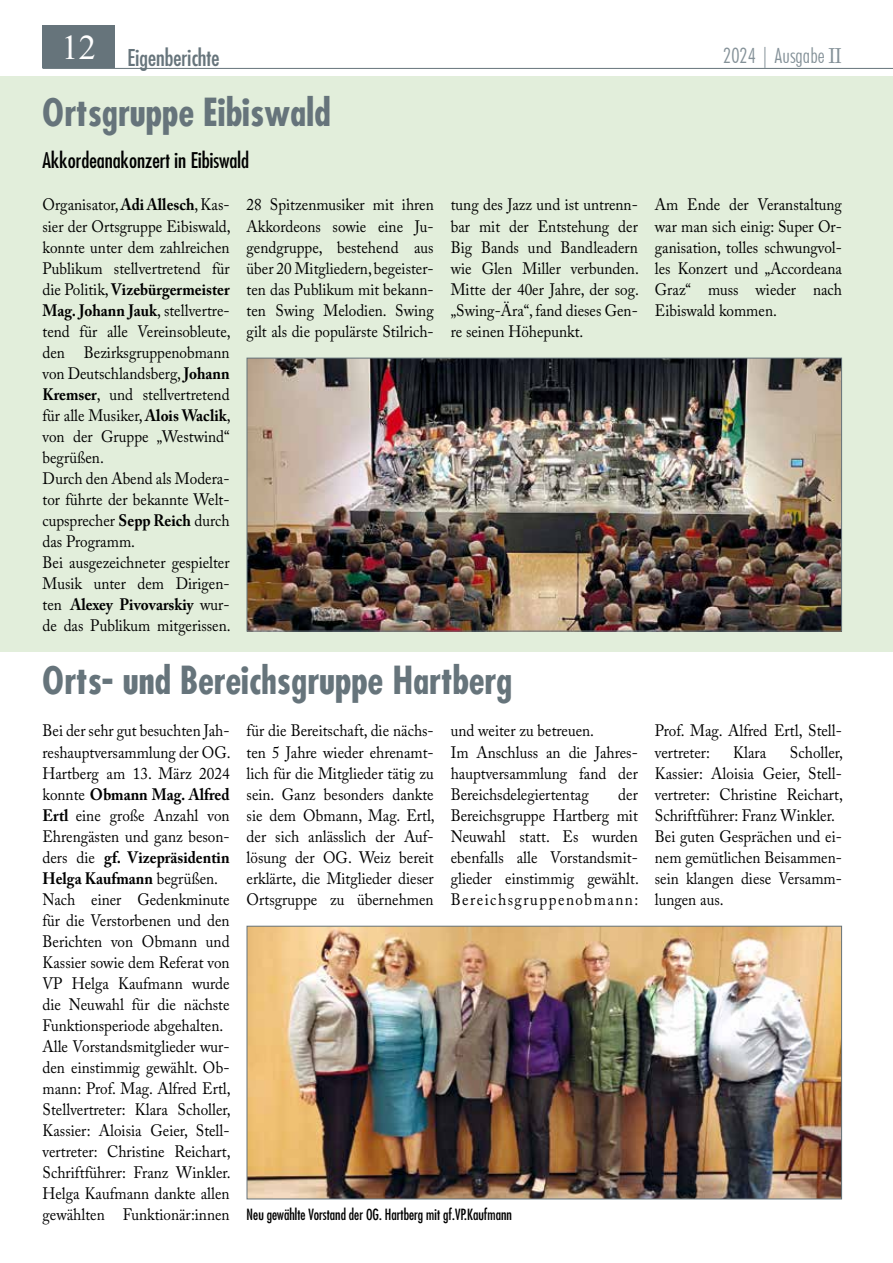
<style>
.page{position:relative;width:893px;height:1263px;background:#fff}
.page>*{position:absolute;margin:0;border:0;box-sizing:border-box;transform-origin:0 0}
.t1{font:700 condensed 37.5px "Futura";color:#66747b}
.t2{font:condensed 22.5px "Futura";color:#66747b}
.t3{font:condensed 21px "Futura";color:#000}
.t4{font:300 condensed 21px "Futura BT";color:#849198}
.t5{font:16.5px/21px "Adobe Caslon Pro";color:#000;scale:.92 1}
.t6{font:condensed 15px "Futura";color:#000;scale:.94 1}
.s1{font-family:"Adobe Caslon Pro";font-weight:400;font-stretch:normal}
.s2{font-weight:700}
</style>
<div class="page">
<hr style="left:43px;top:68px;width:850px;height:1px;background:#66747b">
<div style="left:43px;top:26px;width:72px;height:42px;background:#66747b"></div>
<div style="left:0;top:77px;width:893px;height:575px;background:#e2eedb"></div>
<img style="left:249px;top:360px;width:591px;height:269px">
<div style="left:247px;top:358px;width:595px;height:273px;border:1px solid #66747b"></div>
<img style="left:249px;top:928px;width:591px;height:269px">
<div style="left:247px;top:926px;width:595px;height:273px;border:1px solid #66747b"></div>
<h2 class="t2" style="left:61px;top:43px;width:160px"><sup>12</sup> Eigenberichte</h2>
<p class="t4" style="left:723px;top:43px;width:120px">2024 | Ausgabe <span class="s1">II</span></p>
<h1 class="t1" style="left:43px;top:88px;width:290px">Ortsgruppe Eibiswald</h1>
<p class="t3" style="left:43px;top:147px;width:208px">Akkordeanakonzert in Eibiswald</p>
<p class="t5" style="left:247px;top:194px;width:205px;text-align:justify">28 Spitzenmusiker mit ihren Akkordeons sowie eine Ju&shy;gendgruppe, bestehend aus über 20 Mitgliedern, begeister&shy;ten das Publikum mit bekann&shy;ten Swing Melodien. Swing gilt als die populärste Stilrich-</p>
<p class="t5" style="left:451px;top:194px;width:206px;text-align:justify">tung des Jazz und ist untrenn&shy;bar mit der Entstehung der Big Bands und Bandleadern wie Glen Miller verbunden.<br>Mitte der 40er Jahre, der sog. „Swing-Ära“, fand dieses Gen&shy;re seinen Höhepunkt.</p>
<p class="t5" style="left:655px;top:194px;width:205px;text-align:justify">Am Ende der Veranstaltung war man sich einig: Super Or&shy;ganisation, tolles schwungvol&shy;les Konzert und „Accordeana Graz“ muss wieder nach Eibiswald kommen.</p>
<p class="t5" style="left:43px;top:194px;width:206px">Organisator, <span class="s2">Adi Allesch</span>, Kas&shy;sier der Ortsgruppe Eibiswald, konnte unter dem zahlreichen<br>Publikum stellvertretend für die Politik, <span class="s2">Vizebürgermeister<br>Mag. Johann Jauk</span>, stellvertre&shy;tend für alle Vereinsobleute, den Bezirksgruppenobmann von Deutschlandsberg, <span class="s2">Johann<br>Kremser</span>, und stellvertretend für alle Musiker, <span class="s2">Alois Waclik</span>, von der Gruppe „Westwind“ begrüßen.<br>Durch den Abend als Modera&shy;tor führte der bekannte Welt&shy;cupsprecher <span class="s2">Sepp Reich</span> durch das Programm.<br>Bei ausgezeichneter gespielter<br>Musik unter dem Dirigen&shy;ten <span class="s2">Alexey Pivovarskiy</span> wur&shy;de das Publikum mitgerissen.</p>
<h1 class="t1" style="left:43px;top:656px;width:471px">Orts- und Bereichsgruppe Hartberg</h1>
<p class="t5" style="left:43px;top:720px;width:206px">Bei der sehr gut besuchten Jah&shy;reshauptversammlung der OG.<br>Hartberg am 13. März 2024 konnte <span class="s2">Obmann Mag. Alfred<br>Ertl</span> eine große Anzahl von<br>Ehrengästen und ganz beson&shy;ders die <span class="s2">gf. Vizepräsidentin<br>Helga Kaufmann</span> begrüßen.<br>Nach einer Gedenkminute für die Verstorbenen und den<br>Berichten von Obmann und<br>Kassier sowie dem Referat von<br>VP Helga Kaufmann wurde die Neuwahl für die nächste<br>Funktionsperiode abgehalten.<br>Alle Vorstandsmitglieder wur&shy;den einstimmig gewählt. Ob&shy;mann: Prof. Mag. Alfred Ertl,<br>Stellvertreter: Klara Scholler,<br>Kassier: Aloisia Geier, Stell&shy;vertreter: Christine Reichart,<br>Schriftführer: Franz Winkler.<br>Helga Kaufmann dankte allen gewählten Funktionär:innen</p>
<p class="t5" style="left:247px;top:720px;width:206px;text-align:justify">für die Bereitschaft, die nächs&shy;ten 5 Jahre wieder ehrenamt&shy;lich für die Mitglieder tätig zu sein. Ganz besonders dankte sie dem Obmann, Mag. Ertl, der sich anlässlich der Auf&shy;lösung der OG. Weiz bereit erklärte, die Mitglieder dieser Ortsgruppe zu übernehmen</p>
<p class="t5" style="left:451px;top:720px;width:205px">und weiter zu betreuen.<br>Im Anschluss an die Jahres&shy;hauptversammlung fand der<br>Bereichsdelegiertentag</p>
<p class="t5" style="left:451px;top:783px;width:206px;text-align:justify;text-indent:168px">der Bereichsgruppe Hartberg mit Neuwahl statt. Es wurden ebenfalls alle Vorstandsmit&shy;glieder einstimmig gewählt.<br>Bereichsgruppenobmann:</p>
<p class="t6" style="left:247px;top:1205px;width:284px">Neu gewählte Vorstand der OG. Hartberg mit gf.VP.Kaufmann</p>
<p class="t5" style="left:655px;top:720px;width:205px">Prof. Mag. Alfred Ertl, Stell&shy;vertreter:</p>
<p class="t5" style="left:655px;top:741px;width:206px;text-indent:135px">Scholler,<br>Kassier: Aloisia Geier, Stell&shy;vertreter: Christine Reichart,<br>Schriftführer: Franz Winkler.<br>Bei guten Gesprächen und ei&shy;nem gemütlichen Beisammen&shy;sein klangen diese Versamm&shy;lungen aus.</p>
<p class="t5" style="left:733px;top:741px;width:37px">Klara</p>
</div>
